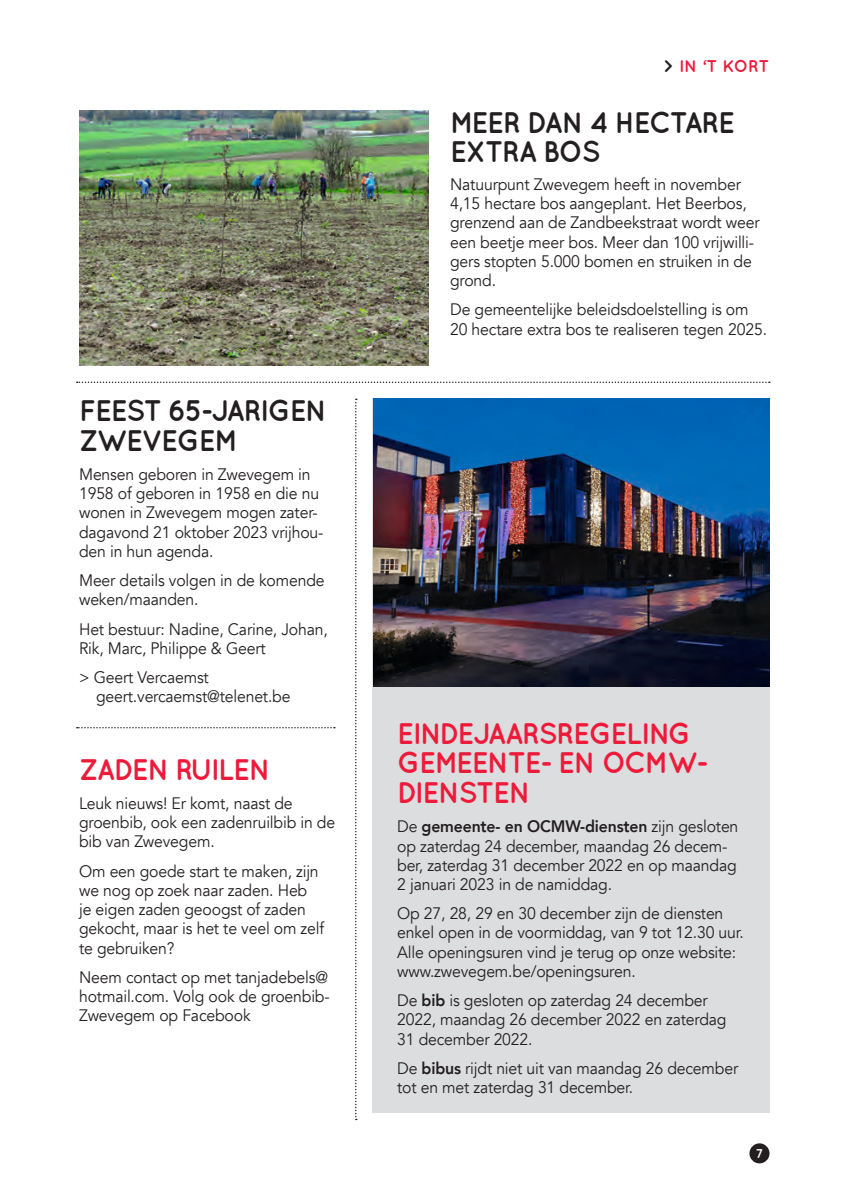
<style>
.page{position:relative;width:844px;height:1191px;background:#fff}
.page>*{position:absolute;margin:0;border:0;box-sizing:border-box;transform-origin:0 0}
.t1{font:700 29.75px/29.8px "Quicksand";letter-spacing:-.04em;color:#ed1a3a;scale:.95 1}
.t2{font:700 29.75px/29.8px "Quicksand";letter-spacing:-.04em;color:#231f20;scale:.95 1}
.t3{font:700 16.97px "Quicksand";letter-spacing:-.01em;color:#ed1a3a}
.t4{font:16.62px/19.2px "Avenir";letter-spacing:-.01em;color:#231f20;scale:.95 1}
.t5{font:700 12.78px "Quicksand";color:#fff}
.s1{color:#231f20}
.s2{font-weight:800}
</style>
<div class="page">
<div style="left:749px;top:1143px;width:20px;height:20px;background:#231f20;border-radius:50%"></div>
<svg style="left:355px;top:398px;width:2px;height:722px"></svg>
<svg style="left:77px;top:381px;width:692px;height:2px"></svg>
<svg style="left:77px;top:727px;width:258px;height:1px"></svg>
<img style="left:79px;top:110px;width:349px;height:256px">
<div style="left:372px;top:398px;width:397px;height:715px;background:#dcdddf"></div>
<img style="left:374px;top:398px;width:395px;height:289px">
<p class="t2" style="left:79px;top:395px;width:262px">FEEST 65-JARIGEN<br>ZWEVEGEM</p>
<p class="t4" style="left:79px;top:465px;width:259px">Mensen geboren in Zwevegem in<br>1958 of geboren in 1958 en die nu wonen in Zwevegem mogen zater&shy;dagavond 21 oktober 2023 vrijhou&shy;den in hun agenda.</p>
<p class="t4" style="left:79px;top:571px;width:260px">Meer details volgen in de komende weken/maanden.</p>
<p class="t4" style="left:79px;top:619px;width:263px">Het bestuur: Nadine, Carine, Johan,<br>Rik, Marc, Philippe &amp; Geert</p>
<p class="t4" style="left:96px;top:668px;width:206px;text-indent:-17px">&gt; Geert Vercaemst geert.vercaemst@telenet.be</p>
<p class="t1" style="left:79px;top:753px;width:203px">ZADEN RUILEN</p>
<p class="t4" style="left:79px;top:793px;width:271px">Leuk nieuws! Er komt, naast de groenbib, ook een zadenruilbib in de bib van Zwevegem.</p>
<p class="t4" style="left:79px;top:861px;width:259px">Om een goede start te maken, zijn we nog op zoek naar zaden. Heb<br>je eigen zaden geoogst of zaden gekocht, maar is het te veel om zelf te gebruiken?</p>
<p class="t4" style="left:79px;top:967px;width:265px;text-align:justify">Neem contact op met tanjadebels@ hotmail.com. Volg ook de groenbib-Zwevegem op Facebook</p>
<p class="t3" style="left:663px;top:56px;width:107px"><span class="s1">&gt;</span> IN ‘T KORT</p>
<p class="t2" style="left:450px;top:106px;width:301px">MEER DAN 4 HECTARE<br>EXTRA BOS</p>
<p class="t4" style="left:450px;top:175px;width:327px">Natuurpunt Zwevegem heeft in november 4,15 hectare bos aangeplant. Het Beerbos, grenzend aan de Zandbeekstraat wordt weer een beetje meer bos. Meer dan 100 vrijwilli&shy;gers stopten 5.000 bomen en struiken in de grond.</p>
<p class="t4" style="left:450px;top:300px;width:335px">De gemeentelijke beleidsdoelstelling is om<br>20 hectare extra bos te realiseren tegen 2025.</p>
<p class="t1" style="left:397px;top:717px;width:328px">EINDEJAARSREGELING<br>GEMEENTE- EN OCMW-<br>DIENSTEN</p>
<p class="t4" style="left:397px;top:817px;width:360px">De <span class="s2">gemeente- en OCMW-diensten</span> zijn gesloten op zaterdag 24 december, maandag 26 decem&shy;ber, zaterdag 31 december 2022 en op maandag 2 januari 2023 in de namiddag.</p>
<p class="t4" style="left:397px;top:904px;width:366px">Op 27, 28, 29 en 30 december zijn de diensten enkel open in de voormiddag, van 9 tot 12.30 uur.<br>Alle openingsuren vind je terug op onze website: www.zwevegem.be/openingsuren.</p>
<p class="t4" style="left:397px;top:991px;width:348px">De <span class="s2">bib</span> is gesloten op zaterdag 24 december<br>2022, maandag 26 december 2022 en zaterdag<br>31 december 2022.</p>
<p class="t4" style="left:397px;top:1058px;width:360px">De <span class="s2">bibus</span> rijdt niet uit van maandag 26 december tot en met zaterdag 31 december.</p>
<p class="t5" style="left:755px;top:1145px;width:9px">7</p>
</div>
